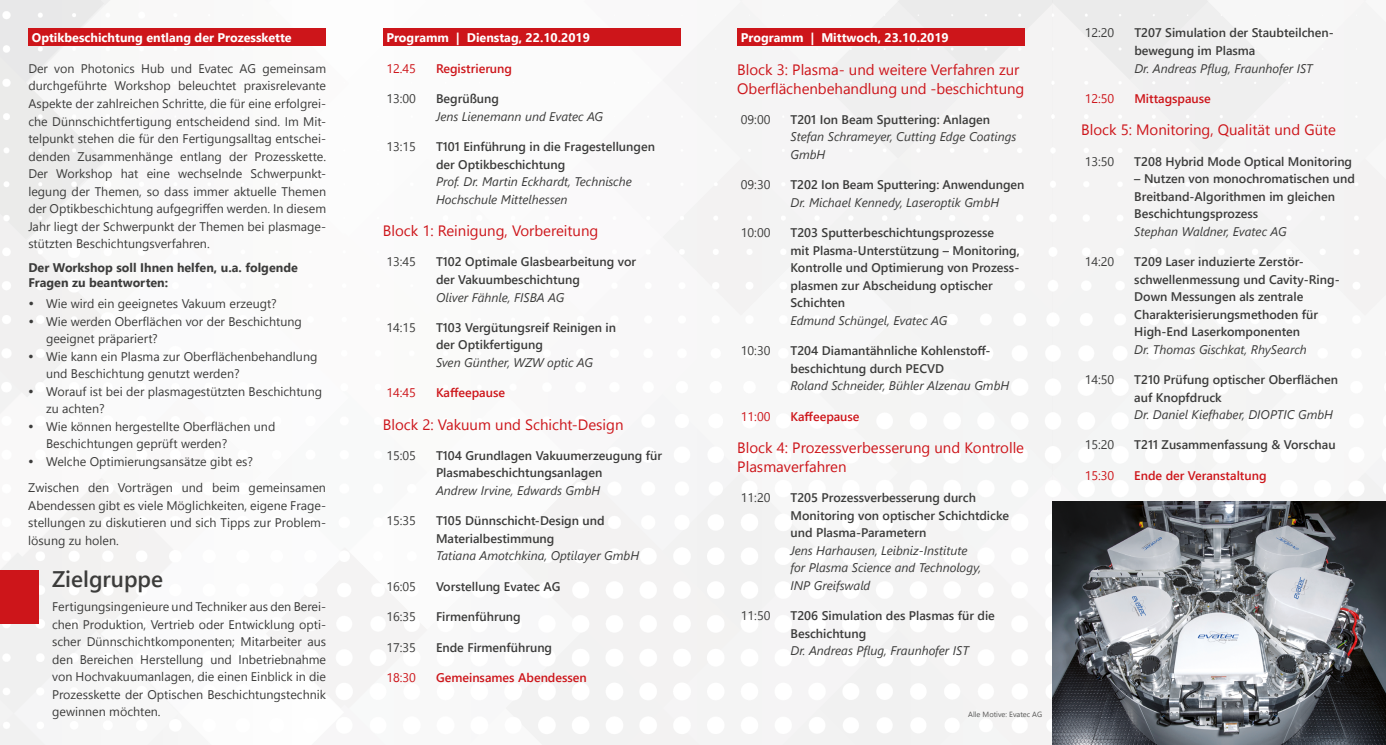
<style>
.page{position:relative;width:1386px;height:745px;background:#fff}
.page>*{position:absolute;margin:0;border:0;box-sizing:border-box;transform-origin:0 0}
.t1{font:600 22.5px "Segoe UI";color:#3c3c3b}
.t2{font:15px/18.8px "Segoe UI";color:#cd151a}
.t3{font:12.5px/17.5px "Segoe UI";color:#3c3c3b}
.t4{font:600 12.5px/17.5px "Segoe UI";color:#3c3c3b}
.t5{font:italic 12.5px/17.5px "Segoe UI";color:#3c3c3b}
.t6{font:700 12.5px "Segoe UI";color:#fff}
.t7{font:600 12.5px "Segoe UI";color:#cd151a}
.t8{font:700 12.5px/15px "Segoe UI";color:#3c3c3b}
.t9{font:12.5px "Segoe UI";color:#cd151a}
.t10{font:7.5px "Segoe UI";color:#575756}
</style>
<div class="page">
<img style="left:0;top:0;width:1385px;height:744px">
<div style="left:0;top:570px;width:39px;height:53px;background:#cd151a"></div>
<div style="left:28px;top:28px;width:298px;height:18px;background:#cd151a"></div>
<div style="left:383px;top:28px;width:297px;height:18px;background:#cd151a"></div>
<div style="left:737px;top:28px;width:287px;height:18px;background:#cd151a"></div>
<img style="left:1052px;top:501px;width:333px;height:243px">
<svg style="left:29px;top:301px;width:4px;height:4px"></svg>
<svg style="left:29px;top:319px;width:4px;height:3px"></svg>
<svg style="left:29px;top:354px;width:4px;height:3px"></svg>
<svg style="left:29px;top:389px;width:4px;height:3px"></svg>
<svg style="left:29px;top:424px;width:4px;height:3px"></svg>
<svg style="left:29px;top:459px;width:4px;height:3px"></svg>
<p class="t6" style="left:32px;top:27px;width:261px">Optikbeschichtung entlang der Prozesskette</p>
<p class="t6" style="left:386px;top:27px;width:205px">Programm | Dienstag, 22.10.2019</p>
<p class="t6" style="left:741px;top:27px;width:209px">Programm | Mittwoch, 23.10.2019</p>
<p class="t9" style="left:386px;top:58px;width:31px">12.45</p>
<p class="t7" style="left:436px;top:58px;width:78px">Registrierung</p>
<p class="t3" style="left:386px;top:90px;width:31px">13:00</p>
<p class="t4" style="left:436px;top:90px;width:65px">Begrüßung</p>
<p class="t5" style="left:436px;top:107px;width:169px">Jens Lienemann und Evatec AG</p>
<p class="t3" style="left:386px;top:138px;width:31px">13:15</p>
<p class="t4" style="left:436px;top:138px;width:220px">T101 Einführung in die Fragestellungen der Optikbeschichtung</p>
<p class="t5" style="left:436px;top:172px;width:197px">Prof. Dr. Martin Eckhardt, Technische<br>Hochschule Mittelhessen</p>
<p class="t2" style="left:383px;top:221px;width:217px">Block 1: Reinigung, Vorbereitung</p>
<p class="t3" style="left:386px;top:253px;width:31px">13:45</p>
<p class="t4" style="left:436px;top:253px;width:202px">T102 Optimale Glasbearbeitung vor der Vakuumbeschichtung</p>
<p class="t5" style="left:436px;top:287px;width:130px">Oliver Fähnle, FISBA AG</p>
<p class="t3" style="left:386px;top:318px;width:31px">14:15</p>
<p class="t4" style="left:436px;top:318px;width:181px">T103 Vergütungsreif Reinigen in der Optikfertigung</p>
<p class="t5" style="left:436px;top:353px;width:158px">Sven Günther, WZW optic AG</p>
<p class="t9" style="left:386px;top:382px;width:31px">14:45</p>
<p class="t7" style="left:436px;top:382px;width:71px">Kaffeepause</p>
<p class="t2" style="left:383px;top:414px;width:242px">Block 2: Vakuum und Schicht-Design</p>
<p class="t3" style="left:386px;top:446px;width:31px">15:05</p>
<p class="t4" style="left:436px;top:446px;width:228px">T104 Grundlagen Vakuumerzeugung für<br>Plasmabeschichtungsanlagen</p>
<p class="t5" style="left:436px;top:481px;width:166px">Andrew Irvine, Edwards GmbH</p>
<p class="t3" style="left:386px;top:511px;width:31px">15:35</p>
<p class="t4" style="left:436px;top:511px;width:170px">T105 Dünnschicht-Design und<br>Materialbestimmung</p>
<p class="t5" style="left:436px;top:546px;width:205px">Tatiana Amotchkina, Optilayer GmbH</p>
<p class="t3" style="left:386px;top:577px;width:31px">16:05</p>
<p class="t4" style="left:436px;top:577px;width:126px">Vorstellung Evatec AG</p>
<p class="t3" style="left:386px;top:607px;width:31px">16:35</p>
<p class="t4" style="left:436px;top:607px;width:86px">Firmenführung</p>
<p class="t3" style="left:386px;top:637px;width:31px">17:35</p>
<p class="t4" style="left:436px;top:638px;width:118px">Ende Firmenführung</p>
<p class="t9" style="left:386px;top:667px;width:31px">18:30</p>
<p class="t7" style="left:436px;top:667px;width:152px">Gemeinsames Abendessen</p>
<p class="t2" style="left:737px;top:60px;width:289px">Block 3: Plasma- und weitere Verfahren zur<br>Oberflächenbehandlung und -beschichtung</p>
<p class="t3" style="left:741px;top:110px;width:31px">09:00</p>
<p class="t4" style="left:790px;top:110px;width:201px">T201 Ion Beam Sputtering: Anlagen</p>
<p class="t5" style="left:790px;top:128px;width:227px">Stefan Schrameyer, Cutting Edge Coatings<br>GmbH</p>
<p class="t3" style="left:741px;top:176px;width:31px">09:30</p>
<p class="t4" style="left:790px;top:176px;width:235px">T202 Ion Beam Sputtering: Anwendungen</p>
<p class="t5" style="left:790px;top:193px;width:210px">Dr. Michael Kennedy, Laseroptik GmbH</p>
<p class="t3" style="left:741px;top:224px;width:31px">10:00</p>
<p class="t4" style="left:790px;top:224px;width:231px">T203 Sputterbeschichtungsprozesse<br>mit Plasma-Unterstützung – Monitoring, Kontrolle und Optimierung von Prozess&shy;plasmen zur Abscheidung optischer Schichten</p>
<p class="t5" style="left:790px;top:311px;width:158px">Edmund Schüngel, Evatec AG</p>
<p class="t3" style="left:741px;top:341px;width:31px">10:30</p>
<p class="t4" style="left:790px;top:342px;width:201px">T204 Diamantähnliche Kohlenstoff&shy;beschichtung durch PECVD</p>
<p class="t5" style="left:790px;top:376px;width:220px">Roland Schneider, Bühler Alzenau GmbH</p>
<p class="t9" style="left:741px;top:406px;width:31px">11:00</p>
<p class="t7" style="left:790px;top:406px;width:71px">Kaffeepause</p>
<p class="t2" style="left:737px;top:437px;width:288px">Block 4: Prozessverbesserung und Kontrolle<br>Plasmaverfahren</p>
<p class="t3" style="left:741px;top:488px;width:31px">11:20</p>
<p class="t4" style="left:790px;top:488px;width:220px">T205 Prozessverbesserung durch<br>Monitoring von optischer Schichtdicke und Plasma-Parametern</p>
<p class="t5" style="left:790px;top:540px;width:192px">Jens Harhausen, Leibniz-Institute for Plasma Science and Technology,<br>INP Greifswald</p>
<p class="t3" style="left:741px;top:606px;width:31px">11:50</p>
<p class="t4" style="left:790px;top:606px;width:206px">T206 Simulation des Plasmas für die<br>Beschichtung</p>
<p class="t5" style="left:790px;top:641px;width:180px">Dr. Andreas Pflug, Fraunhofer IST</p>
<p class="t3" style="left:28px;top:59px;width:299px">Der von Photonics Hub und Evatec AG gemeinsam durchgeführte Workshop beleuchtet praxisrelevante Aspekte der zahlreichen Schritte, die für eine erfolgrei&shy;che Dünnschichtfertigung entscheidend sind. Im Mit&shy;telpunkt stehen die für den Fertigungsalltag entschei&shy;denden Zusammenhänge entlang der Prozesskette.<br>Der Workshop hat eine wechselnde Schwerpunkt&shy;legung der Themen, so dass immer aktuelle Themen der Optikbeschichtung aufgegriffen werden. In diesem Jahr liegt der Schwerpunkt der Themen bei plasmage&shy;stützten Beschichtungsverfahren.</p>
<p class="t8" style="left:28px;top:260px;width:271px">Der Workshop soll Ihnen helfen, u.a. folgende<br>Fragen zu beantworten:</p>
<p class="t3" style="left:46px;top:294px;width:278px">Wie wird ein geeignetes Vakuum erzeugt?<br>Wie werden Oberflächen vor der Beschichtung geeignet präpariert?<br>Wie kann ein Plasma zur Oberflächenbehandlung und Beschichtung genutzt werden?<br>Worauf ist bei der plasmagestützten Beschichtung zu achten?<br>Wie können hergestellte Oberflächen und Beschichtungen geprüft werden?<br>Welche Optimierungsansätze gibt es?</p>
<p class="t3" style="left:28px;top:478px;width:299px;text-align:justify">Zwischen den Vorträgen und beim gemeinsamen Abendessen gibt es viele Möglichkeiten, eigene Frage&shy;stellungen zu diskutieren und sich Tipps zur Problem&shy;lösung zu holen.</p>
<h1 class="t1" style="left:52px;top:560px;width:112px">Zielgruppe</h1>
<p class="t3" style="left:52px;top:597px;width:275px;text-align:justify">Fertigungsingenieure und Techniker aus den Berei&shy;chen Produktion, Vertrieb oder Entwicklung opti&shy;scher Dünnschichtkomponenten; Mitarbeiter aus den Bereichen Herstellung und Inbetriebnahme von Hochvakuumanlagen, die einen Einblick in die Prozesskette der Optischen Beschichtungstechnik gewinnen möchten.</p>
<p class="t10" style="left:968px;top:707px;width:75px">Alle Motive: Evatec AG</p>
<p class="t3" style="left:1084px;top:24px;width:31px">12:20</p>
<p class="t4" style="left:1134px;top:24px;width:199px">T207 Simulation der Staubteilchen&shy;bewegung im Plasma</p>
<p class="t5" style="left:1134px;top:59px;width:180px">Dr. Andreas Pflug, Fraunhofer IST</p>
<p class="t9" style="left:1084px;top:88px;width:31px">12:50</p>
<p class="t7" style="left:1134px;top:88px;width:78px">Mittagspause</p>
<p class="t2" style="left:1081px;top:120px;width:256px">Block 5: Monitoring, Qualität und Güte</p>
<p class="t3" style="left:1084px;top:152px;width:31px">13:50</p>
<p class="t4" style="left:1134px;top:152px;width:219px">T208 Hybrid Mode Optical Monitoring</p>
<p class="t4" style="left:1134px;top:170px;width:222px">– Nutzen von monochromatischen und<br>Breitband-Algorithmen im gleichen<br>Beschichtungsprozess</p>
<p class="t5" style="left:1134px;top:222px;width:154px">Stephan Waldner, Evatec AG</p>
<p class="t3" style="left:1084px;top:252px;width:31px">14:20</p>
<p class="t4" style="left:1134px;top:252px;width:207px">T209 Laser induzierte Zerstör&shy;schwellenmessung und Cavity-Ring-<br>Down Messungen als zentrale<br>Charakterisierungsmethoden für<br>High-End Laserkomponenten</p>
<p class="t5" style="left:1134px;top:339px;width:174px">Dr. Thomas Gischkat, RhySearch</p>
<p class="t3" style="left:1084px;top:370px;width:31px">14:50</p>
<p class="t4" style="left:1134px;top:370px;width:205px">T210 Prüfung optischer Oberflächen auf Knopfdruck</p>
<p class="t5" style="left:1134px;top:405px;width:200px">Dr. Daniel Kiefhaber, DIOPTIC GmbH</p>
<p class="t3" style="left:1084px;top:436px;width:31px">15:20</p>
<p class="t4" style="left:1134px;top:436px;width:203px">T211 Zusammenfassung &amp; Vorschau</p>
<p class="t9" style="left:1084px;top:465px;width:31px">15:30</p>
<p class="t7" style="left:1134px;top:465px;width:134px">Ende der Veranstaltung</p>
</div>
